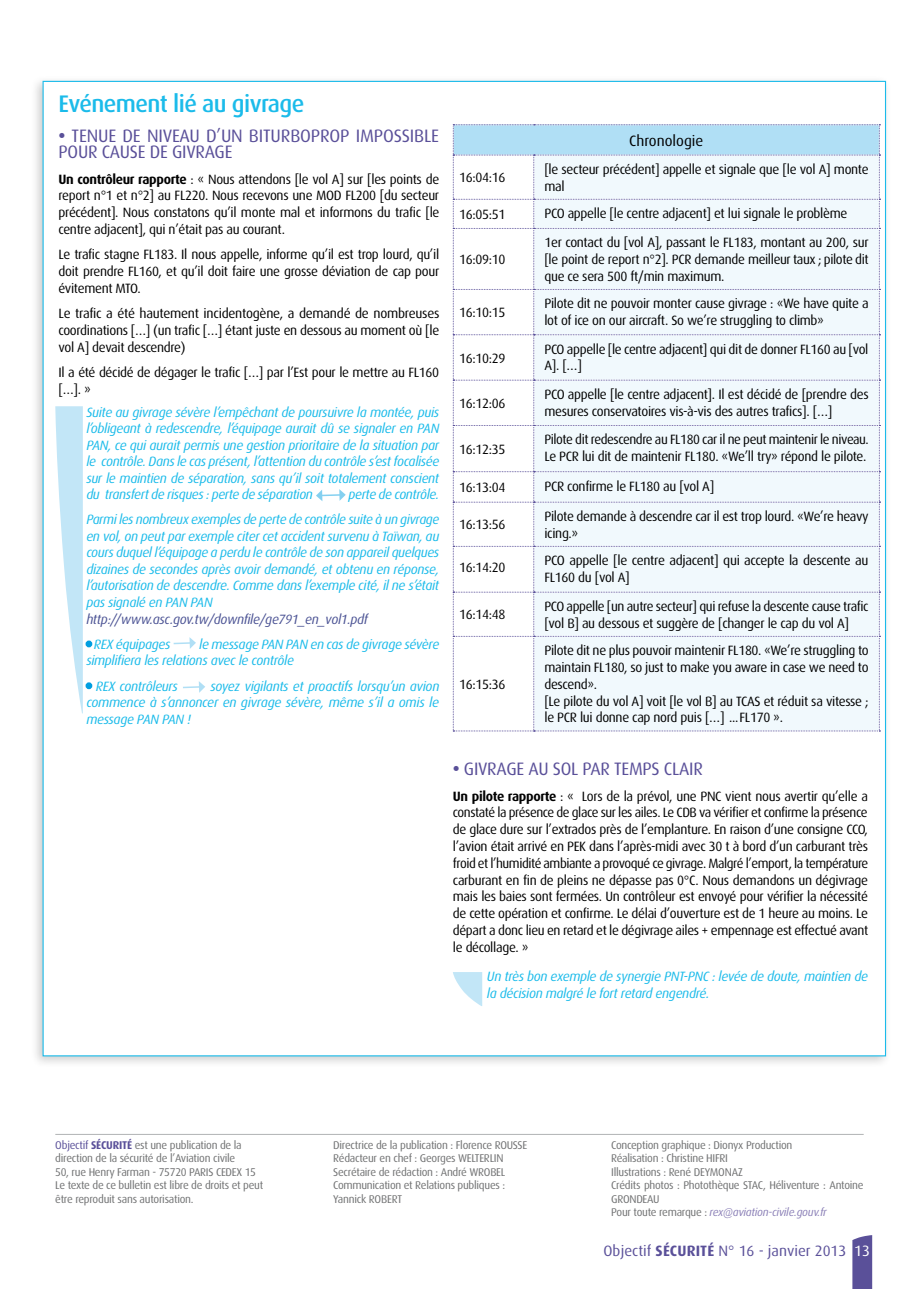
<style>
.page{position:relative;width:919px;height:1289px;background:#fff}
.page>*{position:absolute;margin:0;border:0;box-sizing:border-box;transform-origin:0 0}
.t1{font:500 24px "Dax OT";letter-spacing:-.025em;color:#1bbbea}
.t2{font:18px "Dax OT";color:#5a5099}
.t3{font:15px "Dax OT";color:#5a5099}
.t4{font:15px "Dax OT";color:#000}
.t5{font:13.5px/16.8px "Dax OT";letter-spacing:-.025em;color:#000}
.t6{font:italic 13.5px/16.5px "Dax OT";letter-spacing:-.025em;color:#1bbbea;text-align:justify}
.t7{font:13.5px/16.8px "Dax OT";letter-spacing:-.025em;color:#000;scale:.96 1}
.t8{font:italic 13.5px "Dax OT";letter-spacing:-.025em;color:#4b5394}
.t9{font:11.25px/13.5px "Dax OT";letter-spacing:-.025em;color:#707172}
.s1{font-weight:700}
.s2{font-weight:700;font-style:normal;color:#009ee0}
.s3{color:#5a5099}
.s4{font-weight:700;color:#5a5099}
.s5{font-style:italic;color:#8b80b7}
.s6{color:#fff}
</style>
<div class="page">
<svg style="left:852px;top:1235px;width:20px;height:53px"></svg>
<hr style="left:55px;top:1133px;width:808px;height:1px;background:#b1b3b4">
<div style="left:30px;top:75px;width:861px;height:993px;background:#000;opacity:.2"></div>
<div style="left:43px;top:81px;width:843px;height:975px;background:#fff;border:1px solid #1bbbea"></div>
<svg style="left:453px;top:124px;width:427px;height:607px"></svg>
<svg style="left:316px;top:489px;width:30px;height:12px"></svg>
<div style="left:86px;top:640px;width:6px;height:7px;border:3px solid #009ee0;border-radius:50%"></div>
<svg style="left:173px;top:637px;width:23px;height:12px"></svg>
<div style="left:86px;top:682px;width:6px;height:7px;border:3px solid #009ee0;border-radius:50%"></div>
<svg style="left:183px;top:681px;width:22px;height:11px"></svg>
<svg style="left:453px;top:972px;width:29px;height:34px"></svg>
<svg style="left:55px;top:406px;width:28px;height:307px"></svg>
<h1 class="t1" style="left:59px;top:90px;width:247px">Evénement lié au givrage</h1>
<h2 class="t2" style="left:59px;top:125px;width:31px"><span class="s1">•</span> Tenue</h2>
<h2 class="t2" style="left:122px;top:125px;width:34px">de niveau</h2>
<h2 class="t2" style="left:206px;top:125px;width:53px">d’un biturboprop</h2>
<h2 class="t2" style="left:356px;top:125px;width:10px">impossible</h2>
<h2 class="t2" style="left:59px;top:142px;width:11px">pour</h2>
<h2 class="t2" style="left:102px;top:142px;width:10px">cause</h2>
<h2 class="t2" style="left:150px;top:142px;width:32px">de givrage</h2>
<p class="t5" style="left:59px;top:171px;width:382px;text-align:justify"><span class="s1">Un contrôleur rapporte</span> : « Nous attendons [le vol A] sur [les points de report n°1 et n°2] au FL220. Nous recevons une MOD FL200 [du secteur précédent]. Nous constatons qu’il monte mal et informons du trafic [le centre adjacent], qui n’était pas au courant.</p>
<p class="t5" style="left:59px;top:246px;width:382px;text-align:justify">Le trafic stagne FL183. Il nous appelle, informe qu’il est trop lourd, qu’il doit prendre FL160, et qu’il doit faire une grosse déviation de cap pour évitement MTO.</p>
<p class="t5" style="left:59px;top:305px;width:382px;text-align:justify">Le trafic a été hautement incidentogène, a demandé de nombreuses coordinations […] (un trafic […] étant juste en dessous au moment où [le vol A] devait descendre)</p>
<p class="t5" style="left:59px;top:364px;width:382px">Il a été décidé de dégager le trafic […] par l’Est pour le mettre au FL160 […]. »</p>
<p class="t6" style="left:86px;top:404px;width:354px">Suite au givrage sévère l’empêchant de poursuivre la montée, puis l’obligeant à redescendre, l’équipage aurait dû se signaler en PAN PAN, ce qui aurait permis une gestion prioritaire de la situation par le contrôle. Dans le cas présent, l’attention du contrôle s’est focalisée sur le maintien de séparation, sans qu’il soit totalement conscient du transfert de risques : perte de séparation</p>
<p class="t6" style="left:86px;top:482px;width:354px;line-height:25px;text-align:right">perte de contrôle.<br>Parmi les nombreux exemples de perte de contrôle suite à un givrage</p>
<p class="t6" style="left:86px;top:528px;width:354px">en vol, on peut par exemple citer cet accident survenu à Taïwan, au cours duquel l’équipage a perdu le contrôle de son appareil quelques dizaines de secondes après avoir demandé, et obtenu en réponse, l’autorisation de descendre. Comme dans l’exemple cité, il ne s’était pas signalé en PAN PAN</p>
<p class="t8" style="left:86px;top:611px;width:283px">http://www.asc.gov.tw/downfile/ge791_en_vol1.pdf</p>
<p class="t6" style="left:86px;top:636px;width:86px"><span class="s2">•</span> REX équipages</p>
<p class="t6" style="left:86px;top:636px;width:354px;text-indent:113px">le message PAN PAN en cas de givrage sévère simplifiera les relations avec le contrôle</p>
<p class="t6" style="left:86px;top:678px;width:93px"><span class="s2">•</span> REX contrôleurs</p>
<p class="t6" style="left:86px;top:678px;width:354px;text-indent:124px">soyez vigilants et proactifs lorsqu’un avion commence à s’annoncer en givrage sévère, même s’il a omis le message PAN PAN !</p>
<p class="t4" style="left:629px;top:132px;width:76px">Chronologie</p>
<p class="t5" style="left:459px;top:169px;width:48px">16:04:16</p>
<p class="t5" style="left:544px;top:161px;width:325px">[le secteur précédent] appelle et signale que [le vol A] monte mal</p>
<p class="t5" style="left:459px;top:206px;width:48px">16:05:51</p>
<p class="t5" style="left:544px;top:205px;width:304px">PCO appelle [le centre adjacent] et lui signale le problème</p>
<p class="t5" style="left:459px;top:251px;width:48px">16:09:10</p>
<p class="t5" style="left:544px;top:234px;width:326px;text-align:justify">1er contact du [vol A], passant le FL183, montant au 200, sur [le point de report n°2]. PCR demande meilleur taux ; pilote dit que ce sera 500 ft/min maximum.</p>
<p class="t5" style="left:459px;top:304px;width:48px">16:10:15</p>
<p class="t5" style="left:544px;top:295px;width:326px">Pilote dit ne pouvoir monter cause givrage : «We have quite a lot of ice on our aircraft. So we’re struggling to climb»</p>
<p class="t5" style="left:459px;top:350px;width:48px">16:10:29</p>
<p class="t5" style="left:544px;top:341px;width:325px">PCO appelle [le centre adjacent] qui dit de donner FL160 au [vol<br>A]. […]</p>
<p class="t5" style="left:459px;top:395px;width:48px">16:12:06</p>
<p class="t5" style="left:544px;top:386px;width:326px">PCO appelle [le centre adjacent]. Il est décidé de [prendre des mesures conservatoires vis-à-vis des autres trafics]. […]</p>
<p class="t5" style="left:459px;top:441px;width:48px">16:12:35</p>
<p class="t7" style="left:544px;top:431px;width:339px">Pilote dit redescendre au FL180 car il ne peut maintenir le niveau.<br>Le PCR lui dit de maintenir FL180. «We’ll try» répond le pilote.</p>
<p class="t5" style="left:459px;top:479px;width:48px">16:13:04</p>
<p class="t5" style="left:544px;top:477px;width:171px">PCR confirme le FL180 au [vol A]</p>
<p class="t5" style="left:459px;top:516px;width:48px">16:13:56</p>
<p class="t5" style="left:544px;top:508px;width:325px">Pilote demande à descendre car il est trop lourd. «We’re heavy icing.»</p>
<p class="t5" style="left:459px;top:559px;width:48px">16:14:20</p>
<p class="t5" style="left:544px;top:552px;width:325px">PCO appelle [le centre adjacent] qui accepte la descente au<br>FL160 du [vol A]</p>
<p class="t5" style="left:459px;top:606px;width:48px">16:14:48</p>
<p class="t5" style="left:544px;top:598px;width:325px">PCO appelle [un autre secteur] qui refuse la descente cause trafic [vol B] au dessous et suggère de [changer le cap du vol A]</p>
<p class="t5" style="left:459px;top:676px;width:48px">16:15:36</p>
<p class="t5" style="left:544px;top:642px;width:326px">Pilote dit ne plus pouvoir maintenir FL180. «We’re struggling to maintain FL180, so just to make you aware in case we need to descend».<br>[Le pilote du vol A] voit [le vol B] au TCAS et réduit sa vitesse ; le PCR lui donne cap nord puis […] ...FL170 ».</p>
<h2 class="t2" style="left:453px;top:759px;width:31px"><span class="s1">•</span> Givrage</h2>
<h2 class="t2" style="left:528px;top:759px;width:64px">ausol par</h2>
<h2 class="t2" style="left:614px;top:759px;width:10px">temps</h2>
<h2 class="t2" style="left:664px;top:759px;width:9px">clair</h2>
<p class="t5" style="left:453px;top:787px;width:417px;text-align:justify"><span class="s1">Un pilote rapporte</span> : « Lors de la prévol, une PNC vient nous avertir qu’elle a constaté la présence de glace sur les ailes. Le CDB va vérifier et confirme la présence de glace dure sur l’extrados près de l’emplanture. En raison d’une consigne CCO, l’avion était arrivé en PEK dans l’après-midi avec 30 t à bord d’un carburant très froid et l’humidité ambiante a provoqué ce givrage. Malgré l’emport, la température carburant en fin de pleins ne dépasse pas 0°C. Nous demandons un dégivrage mais les baies sont fermées. Un contrôleur est envoyé pour vérifier la nécessité de cette opération et confirme. Le délai d’ouverture est de 1 heure au moins. Le départ a donc lieu en retard et le dégivrage ailes + empennage est effectué avant le décollage. »</p>
<p class="t6" style="left:487px;top:968px;width:382px">Un très bon exemple de synergie PNT-PNC : levée de doute, maintien de la décision malgré le fort retard engendré.</p>
<p class="t9" style="left:55px;top:1138px;width:209px"><span class="s3">Objectif</span> <span class="s4">Sécurité</span> est une publication de la direction de la sécurité de l’Aviation civile<br>50, rue Henry Farman - 75720 PARIS CEDEX 15<br>Le texte de ce bulletin est libre de droits et peut être reproduit sans autorisation.</p>
<p class="t9" style="left:333px;top:1138px;width:195px">Directrice de la publication : Florence ROUSSE Rédacteur en chef : Georges WELTERLIN Secrétaire de rédaction : André WROBEL Communication et Relations publiques :<br>Yannick Robert</p>
<p class="t9" style="left:611px;top:1138px;width:254px">Conception graphique : Dionyx Production<br>Réalisation : Christine HIFRI<br>Illustrations : René Deymonaz<br>Crédits photos : Photothèque STAC, Héliventure : Antoine GRONDEAU<br>Pour toute remarque : <span class="s5">rex@aviation-civile.gouv.fr</span></p>
<p class="t3" style="left:603px;top:1242px;width:268px">Objectif <span class="s1">Sécurité</span> N° 16 - janvier 2013 <span class="s6">13</span></p>
</div>
